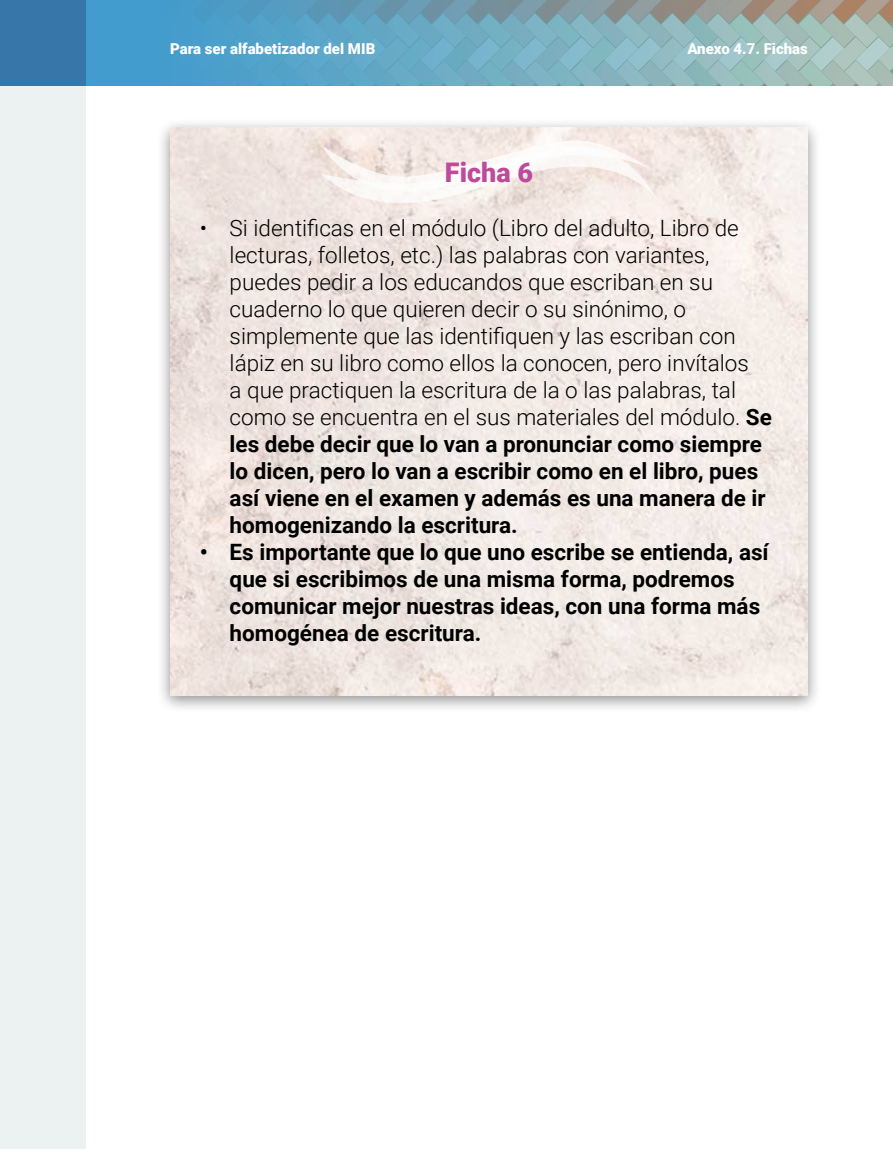
<style>
.page{position:relative;width:893px;height:1149px;background:#fff}
.page>*{position:absolute;margin:0;border:0;box-sizing:border-box;transform-origin:0 0}
.t1{font:900 27px "Roboto";color:#bd4a9b}
.t2{font:300 22.5px/27px "Roboto";color:#000}
.t3{font:700 22.5px/27px "Roboto";color:#000}
.t4{font:900 15px "Roboto";color:#fff}
.s1{font-weight:700}
</style>
<div class="page">
<div style="left:156px;top:117px;width:666px;height:596px;background:#000;opacity:.6"></div>
<img style="left:170px;top:128px;width:638px;height:567px">
<svg style="left:321px;top:140px;width:336px;height:63px"></svg>
<div style="left:0;top:85px;width:85px;height:1063px;background:#ecf1f2"></div>
<svg style="left:85px;top:0;width:808px;height:85px;background:#74a9bd"></svg>
<div style="left:0;top:0;width:85px;height:85px;background:#3776a8"></div>
<p class="t4" style="left:170px;top:38px;width:207px">Para ser alfabetizador del MIB</p>
<p class="t4" style="left:687px;top:38px;width:122px">Anexo 4.7. Fichas</p>
<p class="t1" style="left:445px;top:153px;width:90px">Ficha 6</p>
<p class="t2" style="left:230px;top:213px;width:544px;text-indent:-30px">• Si identificas en el módulo (Libro del adulto, Libro de lecturas, folletos, etc.) las palabras con variantes, puedes pedir a los educandos que escriban en su cuaderno lo que quieren decir o su sinónimo, o simplemente que las identifiquen y las escriban con lápiz en su libro como ellos la conocen, pero invítalos<br>a que practiquen la escritura de la o las palabras, tal como se encuentra en el sus materiales del módulo. <span class="s1">Se les debe decir que lo van a pronunciar como siempre lo dicen, pero lo van a escribir como en el libro, pues así viene en el examen y además es una manera de ir homogenizando la escritura.</span></p>
<p class="t3" style="left:230px;top:537px;width:541px;text-indent:-30px">• Es importante que lo que uno escribe se entienda, así que si escribimos de una misma forma, podremos comunicar mejor nuestras ideas, con una forma más homogénea de escritura.</p>
</div>
